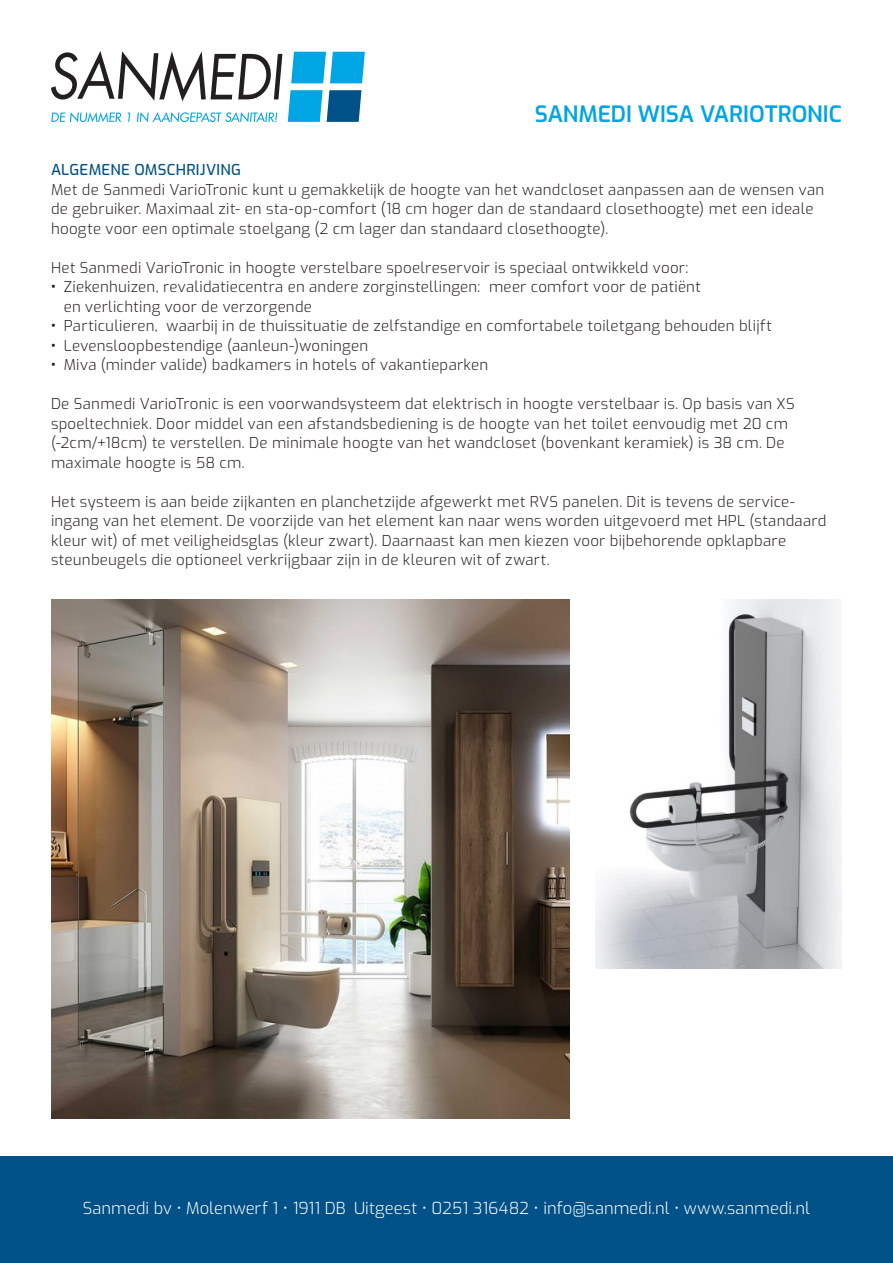
<style>
.page{position:relative;width:893px;height:1263px;background:#fff}
.page>*{position:absolute;margin:0;border:0;box-sizing:border-box;transform-origin:0 0}
.t1{font:600 22.5px "Exo";color:#00a5e3}
.t2{font:300 16.5px "Exo";letter-spacing:.005em;color:#fff}
.t3{font:300 15px/19.5px "Exo";letter-spacing:.02em;color:#231f20}
.t4{font:500 15px "Exo";letter-spacing:.015em;color:#005187}
.s1{font-weight:700}
</style>
<div class="page">
<svg style="left:51px;top:51px;width:231px;height:50px"></svg>
<svg style="left:291px;top:52px;width:74px;height:31px;background:#22b1e6"></svg>
<svg style="left:288px;top:90px;width:73px;height:32px;background:#218cbe"></svg>
<svg style="left:51px;top:112px;width:227px;height:10px"></svg>
<div style="left:0;top:1157px;width:893px;height:106px;background:#005187"></div>
<img style="left:51px;top:600px;width:519px;height:519px">
<img style="left:595px;top:600px;width:247px;height:368px">
<p class="t1" style="left:535px;top:97px;width:309px">SANMEDI WISA VARIOTRONIC</p>
<p class="t4" style="left:51px;top:159px;width:192px">ALGEMENE OMSCHRIJVING</p>
<p class="t3" style="left:51px;top:179px;width:775px">Met de Sanmedi VarioTronic kunt u gemakkelijk de hoogte van het wandcloset aanpassen aan de wensen van de gebruiker. Maximaal zit- en sta-op-comfort (18 cm hoger dan de standaard closethoogte) met een ideale hoogte voor een optimale stoelgang (2 cm lager dan standaard closethoogte).</p>
<p class="t3" style="left:51px;top:257px;width:639px">Het Sanmedi VarioTronic in hoogte verstelbare spoelreservoir is speciaal ontwikkeld voor:</p>
<p class="t3" style="left:64px;top:276px;width:638px;text-indent:-13px"><span class="s1">•</span> Ziekenhuizen, revalidatiecentra en andere zorginstellingen: meer comfort voor de patiënt en verlichting voor de verzorgende</p>
<p class="t3" style="left:51px;top:315px;width:722px"><span class="s1">•</span> Particulieren, waarbij in de thuissituatie de zelfstandige en comfortabele toiletgang behouden blijft</p>
<p class="t3" style="left:51px;top:335px;width:319px"><span class="s1">•</span> Levensloopbestendige (aanleun-)woningen</p>
<p class="t3" style="left:51px;top:354px;width:439px"><span class="s1">•</span> Miva (minder valide) badkamers in hotels of vakantieparken</p>
<p class="t3" style="left:51px;top:393px;width:745px">De Sanmedi VarioTronic is een voorwandsysteem dat elektrisch in hoogte verstelbaar is. Op basis van XS spoeltechniek. Door middel van een afstandsbediening is de hoogte van het toilet eenvoudig met 20 cm (-2cm/+18cm) te verstellen. De minimale hoogte van het wandcloset (bovenkant keramiek) is 38 cm. De maximale hoogte is 58 cm.</p>
<p class="t3" style="left:51px;top:491px;width:777px">Het systeem is aan beide zijkanten en planchetzijde afgewerkt met RVS panelen. Dit is tevens de service&shy;ingang van het element. De voorzijde van het element kan naar wens worden uitgevoerd met HPL (standaard kleur wit) of met veiligheidsglas (kleur zwart). Daarnaast kan men kiezen voor bijbehorende opklapbare steunbeugels die optioneel verkrijgbaar zijn in de kleuren wit of zwart.</p>
<p class="t2" style="left:83px;top:1196px;width:729px">Sanmedi bv • Molenwerf 1 • 1911 DB Uitgeest • 0251 316482 • info@sanmedi.nl • www.sanmedi.nl</p>
</div>
